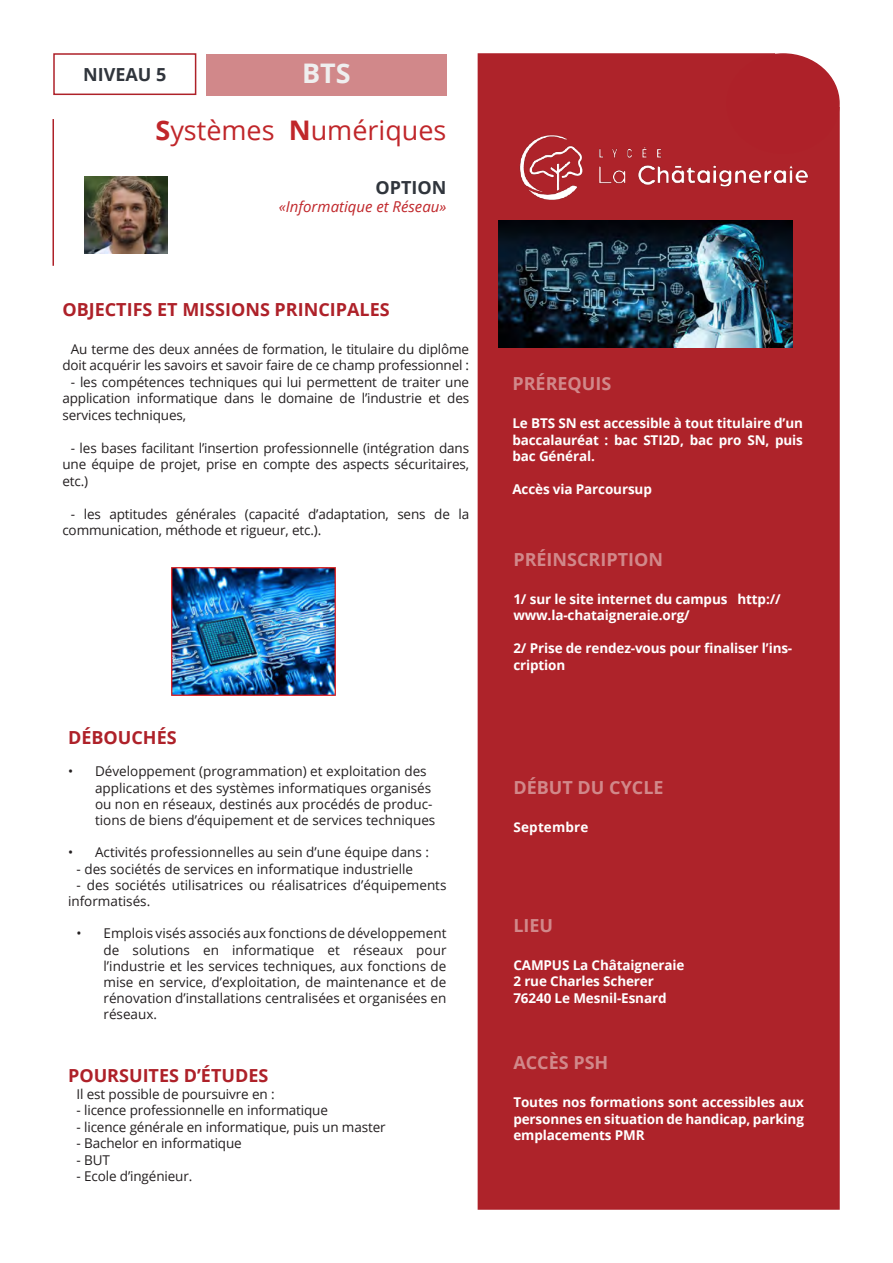
<style>
.page{position:relative;width:893px;height:1263px;background:#fff}
.page>*{position:absolute;margin:0;border:0;box-sizing:border-box;transform-origin:0 0}
.t1{font:27px "Open Sans";color:#c0262a}
.t2{font:700 27px "Open Sans";color:#efefef}
.t3{font:700 18px "Open Sans";color:#ae2129}
.t4{font:700 18px "Open Sans";color:#d1888a}
.t5{font:700 18px "Open Sans";color:#30353c}
.t6{font:italic 15px "Open Sans";color:#c0262a}
.t7{font:13.5px/16.2px "Open Sans";letter-spacing:-.01em;color:#231f20;text-align:justify}
.t8{font:700 13.5px/16.5px "Open Sans";letter-spacing:-.01em;color:#fff;text-align:justify}
.t9{font:700 13.5px "Open Sans";letter-spacing:.01em;color:#fff}
.s1{font-weight:700}
</style>
<div class="page">
<div style="left:477px;top:53px;width:363px;height:1157px;background:#ae232a"></div>
<div style="left:727px;top:54px;width:112px;height:99px;background:#ae2129;border-radius:50%"></div>
<div style="left:206px;top:54px;width:240px;height:41px;background:#d1888a"></div>
<hr style="left:52px;top:119px;width:2px;height:147px;background:#ae2129">
<div style="left:53px;top:53px;width:143px;height:42px;border:2px solid #ae2129"></div>
<img style="left:85px;top:176px;width:83px;height:77px">
<img style="left:498px;top:220px;width:294px;height:128px">
<img style="left:171px;top:567px;width:165px;height:129px">
<img style="left:490px;top:123px;width:335px;height:84px">
<p class="t5" style="left:83px;top:61px;width:85px">NIVEAU 5</p>
<p class="t2" style="left:302px;top:54px;width:50px">BTS</p>
<p class="t1" style="left:155px;top:111px;width:293px"><span class="s1">S</span>ystèmes <span class="s1">N</span>umériques</p>
<p class="t5" style="left:375px;top:174px;width:72px">OPTION</p>
<p class="t6" style="left:279px;top:196px;width:169px">«Informatique et Réseau»</p>
<p class="t3" style="left:62px;top:296px;width:329px">OBJECTIFS ET MISSIONS PRINCIPALES</p>
<p class="t7" style="left:62px;top:340px;width:408px;text-align:right">Au terme des deux années de formation, le titulaire du diplôme doit acquérir les savoirs et savoir faire de ce champ professionnel :</p>
<p class="t7" style="left:62px;top:373px;width:408px;text-indent:9px">- les compétences techniques qui lui permettent de traiter une application informatique dans le domaine de l’industrie et des services techniques,</p>
<p class="t7" style="left:62px;top:439px;width:408px;text-indent:9px">- les bases facilitant l’insertion professionnelle (intégration dans une équipe de projet, prise en compte des aspects sécuritaires, etc.)</p>
<p class="t7" style="left:62px;top:505px;width:408px;text-indent:9px">- les aptitudes générales (capacité d’adaptation, sens de la communication, méthode et rigueur, etc.).</p>
<p class="t3" style="left:68px;top:725px;width:110px">DÉBOUCHÉS</p>
<p class="t7" style="left:95px;top:763px;width:342px;text-align:left;text-indent:-27px">• Développement (programmation) et exploitation des applications et des systèmes informatiques organisés ou non en réseaux, destinés aux procédés de produc&shy;tions de biens d’équipement et de services techniques</p>
<p class="t7" style="left:68px;top:844px;width:362px">• Activités professionnelles au sein d’une équipe dans :</p>
<p class="t7" style="left:77px;top:860px;width:338px">- des sociétés de services en informatique industrielle</p>
<p class="t7" style="left:68px;top:876px;width:380px;text-indent:9px">- des sociétés utilisatrices ou réalisatrices d’équipements informatisés.</p>
<p class="t7" style="left:104px;top:925px;width:344px;text-indent:-27px">• Emplois visés associés aux fonctions de développement de solutions en informatique et réseaux pour l’industrie et les services techniques, aux fonctions de mise en service, d’exploitation, de maintenance et de rénovation d’installations centralisées et organisées en réseaux.</p>
<p class="t3" style="left:68px;top:1063px;width:202px">POURSUITES D’ÉTUDES</p>
<p class="t7" style="left:77px;top:1085px;width:200px">Il est possible de poursuivre en :</p>
<p class="t7" style="left:77px;top:1102px;width:253px">- licence professionnelle en informatique</p>
<p class="t7" style="left:77px;top:1118px;width:311px">- licence générale en informatique, puis un master</p>
<p class="t7" style="left:77px;top:1135px;width:167px">- Bachelor en informatique</p>
<p class="t7" style="left:77px;top:1151px;width:35px">- BUT</p>
<p class="t7" style="left:77px;top:1168px;width:117px">- Ecole d’ingénieur.</p>
<p class="t4" style="left:512px;top:371px;width:101px">PRÉREQUIS</p>
<p class="t8" style="left:512px;top:415px;width:292px">Le BTS SN est accessible à tout titulaire d’un baccalauréat : bac STI2D, bac pro SN, puis bac Général.</p>
<p class="t8" style="left:512px;top:481px;width:141px">Accès via Parcoursup</p>
<p class="t4" style="left:513px;top:546px;width:151px">PRÉINSCRIPTION</p>
<p class="t8" style="left:513px;top:590px;width:269px">1/ sur le site internet du campus http:// www.la-chataigneraie.org/</p>
<p class="t8" style="left:513px;top:640px;width:280px">2/ Prise de rendez-vous pour finaliser l’ins&shy;cription</p>
<p class="t4" style="left:513px;top:775px;width:152px">DÉBUT DU CYCLE</p>
<p class="t9" style="left:513px;top:818px;width:77px">Septembre</p>
<p class="t4" style="left:513px;top:912px;width:41px">LIEU</p>
<p class="t8" style="left:513px;top:956px;width:173px">CAMPUS La Châtaigneraie</p>
<p class="t8" style="left:513px;top:973px;width:142px">2 rue Charles Scherer</p>
<p class="t8" style="left:513px;top:989px;width:155px">76240 Le Mesnil-Esnard</p>
<p class="t4" style="left:513px;top:1050px;width:97px">ACCÈS PSH</p>
<p class="t8" style="left:513px;top:1094px;width:292px">Toutes nos formations sont accessibles aux personnes en situation de handicap, parking emplacements PMR</p>
</div>
